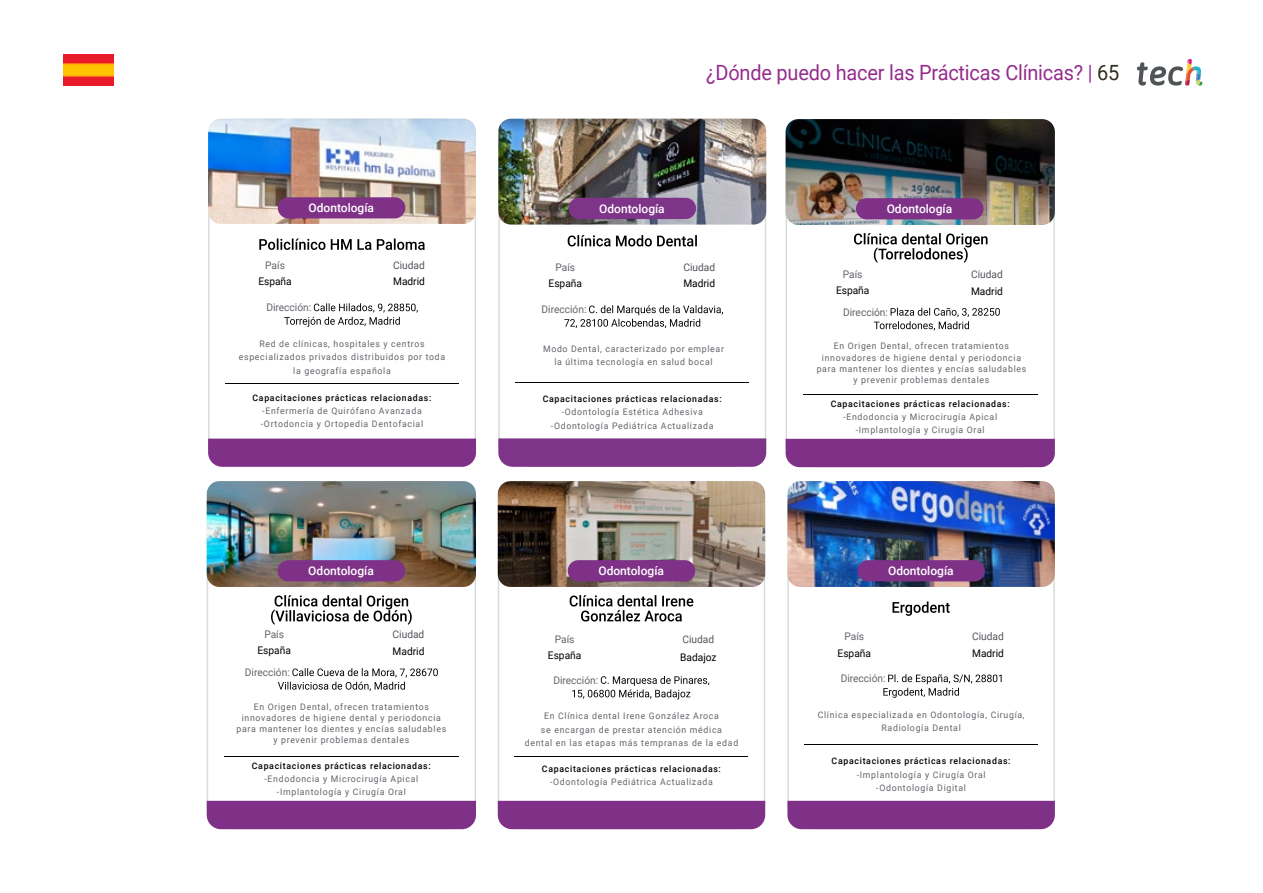
<style>
.page{position:relative;width:1263px;height:893px;background:#fff}
.page>*{position:absolute;margin:0;border:0;box-sizing:border-box;transform-origin:0 0}
.t1{font:21px "Roboto";letter-spacing:-.01em;color:#952c8d;scale:.95 1}
.t2{font:500 12px "Roboto";color:#fff}
.t3{font:10.5px "Roboto";color:#61646a}
.t4{font:10.5px "Roboto";color:#000}
.t5{font:10.5px "Roboto";color:#52555b}
.t6{font:9px/13.5px "Roboto";letter-spacing:.08em;color:#61646a;text-align:center}
.t7{font:500 9px "Roboto";letter-spacing:.08em;color:#000}
.s1{color:#312e20}
</style>
<div class="page">
<img style="left:64px;top:55px;width:49px;height:30px">
<svg style="left:208px;top:118px;width:268px;height:321px"></svg>
<img style="left:208px;top:119px;width:268px;height:105px">
<div style="left:278px;top:197px;width:127px;height:21px;background:#7e3187;border-radius:11px"></div>
<div style="left:208px;top:439px;width:268px;height:28px;background:#7e3187"></div>
<hr style="left:225px;top:383px;width:234px;height:1px;background:#000">
<svg style="left:259px;top:239px;width:166px;height:11px"></svg>
<svg style="left:284px;top:303px;width:134px;height:24px"></svg>
<svg style="left:498px;top:118px;width:269px;height:337px"></svg>
<img style="left:498px;top:119px;width:268px;height:106px">
<div style="left:568px;top:198px;width:128px;height:21px;background:#7e3488;border-radius:11px"></div>
<svg style="left:498px;top:438px;width:268px;height:29px;background:#813a8b"></svg>
<hr style="left:515px;top:382px;width:234px;height:1px;background:#000">
<svg style="left:568px;top:235px;width:129px;height:11px"></svg>
<svg style="left:564px;top:305px;width:159px;height:23px"></svg>
<svg style="left:206px;top:492px;width:270px;height:338px"></svg>
<img style="left:207px;top:481px;width:269px;height:106px">
<div style="left:278px;top:560px;width:127px;height:21px;background:#7e3187;border-radius:11px"></div>
<div style="left:207px;top:801px;width:269px;height:28px;background:#7e3187"></div>
<hr style="left:224px;top:756px;width:235px;height:1px;background:#000">
<svg style="left:271px;top:595px;width:141px;height:30px"></svg>
<svg style="left:278px;top:668px;width:160px;height:23px"></svg>
<svg style="left:785px;top:225px;width:270px;height:243px"></svg>
<img style="left:785px;top:119px;width:270px;height:106px">
<div style="left:856px;top:198px;width:127px;height:21px;background:#7e3187;border-radius:11px"></div>
<div style="left:785px;top:439px;width:270px;height:28px;background:#7e3187"></div>
<hr style="left:803px;top:394px;width:235px;height:1px;background:#000">
<svg style="left:854px;top:233px;width:133px;height:30px"></svg>
<svg style="left:874px;top:308px;width:126px;height:23px"></svg>
<svg style="left:1137px;top:59px;width:65px;height:27px"></svg>
<svg style="left:497px;top:492px;width:269px;height:338px"></svg>
<img style="left:498px;top:481px;width:267px;height:106px">
<div style="left:568px;top:560px;width:127px;height:21px;background:#7e3187;border-radius:11px"></div>
<div style="left:498px;top:801px;width:267px;height:28px;background:#7e3187"></div>
<hr style="left:515px;top:756px;width:233px;height:1px;background:#000">
<svg style="left:570px;top:595px;width:123px;height:26px"></svg>
<svg style="left:572px;top:676px;width:137px;height:23px"></svg>
<svg style="left:787px;top:587px;width:268px;height:243px"></svg>
<img style="left:787px;top:481px;width:268px;height:106px">
<div style="left:857px;top:560px;width:128px;height:21px;background:#7e3187;border-radius:11px"></div>
<div style="left:787px;top:801px;width:268px;height:28px;background:#7e3187"></div>
<hr style="left:804px;top:745px;width:234px;height:1px;background:#000">
<svg style="left:892px;top:601px;width:58px;height:15px"></svg>
<svg style="left:883px;top:674px;width:118px;height:24px"></svg>
<h1 class="t1" style="left:706px;top:57px;width:436px">¿Dónde puedo hacer las Prácticas Clínicas? | <span class="s1">65</span></h1>
<h2 class="t2" style="left:308px;top:200px;width:67px">Odontología</h2>
<h2 class="t2" style="left:599px;top:200px;width:67px">Odontología</h2>
<h2 class="t2" style="left:887px;top:201px;width:67px">Odontología</h2>
<p class="t3" style="left:265px;top:258px;width:21px">País</p>
<p class="t4" style="left:258px;top:274px;width:35px">España</p>
<p class="t5" style="left:393px;top:258px;width:33px">Ciudad</p>
<p class="t4" style="left:393px;top:274px;width:33px">Madrid</p>
<p class="t3" style="left:555px;top:260px;width:21px">País</p>
<p class="t4" style="left:549px;top:276px;width:35px">España</p>
<p class="t5" style="left:683px;top:260px;width:33px">Ciudad</p>
<p class="t4" style="left:683px;top:276px;width:33px">Madrid</p>
<p class="t3" style="left:843px;top:266px;width:21px">País</p>
<p class="t4" style="left:836px;top:283px;width:35px">España</p>
<p class="t5" style="left:971px;top:266px;width:33px">Ciudad</p>
<p class="t4" style="left:971px;top:284px;width:33px">Madrid</p>
<p class="t3" style="left:266px;top:300px;width:46px">Dirección:</p>
<p class="t6" style="left:239px;top:336px;width:208px">Red de clínicas, hospitales y centros especializados privados distribuidos por toda la geografía española</p>
<p class="t7" style="left:252px;top:391px;width:180px">Capacitaciones prácticas relacionadas:</p>
<p class="t6" style="left:261px;top:404px;width:164px;text-align:left">-Enfermería de Quirófano Avanzada -Ortodoncia y Ortopedia Dentofacial</p>
<p class="t3" style="left:542px;top:302px;width:46px">Dirección:</p>
<p class="t6" style="left:543px;top:342px;width:182px">Modo Dental, caracterizado por emplear la última tecnología en salud bocal</p>
<p class="t7" style="left:543px;top:393px;width:180px">Capacitaciones prácticas relacionadas:</p>
<p class="t6" style="left:551px;top:405px;width:164px">-Odontología Estética Adhesiva -Odontología Pediátrica Actualizada</p>
<p class="t3" style="left:843px;top:304px;width:46px">Dirección:</p>
<p class="t6" style="left:817px;top:340px;width:211px;line-height:11.2px">En Origen Dental, ofrecen tratamientos innovadores de higiene dental y periodoncia para mantener los dientes y encías saludables y prevenir problemas dentales</p>
<p class="t7" style="left:831px;top:397px;width:180px">Capacitaciones prácticas relacionadas:</p>
<p class="t6" style="left:843px;top:410px;width:155px">-Endodoncia y Microcirugía Apical -Implantología y Cirugía Oral</p>
<h2 class="t2" style="left:308px;top:563px;width:67px">Odontología</h2>
<h2 class="t2" style="left:598px;top:563px;width:67px">Odontología</h2>
<h2 class="t2" style="left:888px;top:563px;width:67px">Odontología</h2>
<p class="t3" style="left:264px;top:626px;width:21px">País</p>
<p class="t4" style="left:257px;top:643px;width:35px">España</p>
<p class="t5" style="left:393px;top:626px;width:33px">Ciudad</p>
<p class="t4" style="left:393px;top:644px;width:33px">Madrid</p>
<p class="t3" style="left:555px;top:632px;width:21px">País</p>
<p class="t4" style="left:548px;top:648px;width:35px">España</p>
<p class="t5" style="left:682px;top:632px;width:33px">Ciudad</p>
<p class="t4" style="left:680px;top:650px;width:38px">Badajoz</p>
<p class="t3" style="left:844px;top:629px;width:21px">País</p>
<p class="t4" style="left:837px;top:646px;width:35px">España</p>
<p class="t5" style="left:972px;top:629px;width:33px">Ciudad</p>
<p class="t4" style="left:972px;top:646px;width:33px">Madrid</p>
<p class="t3" style="left:245px;top:665px;width:46px">Dirección:</p>
<p class="t6" style="left:237px;top:700px;width:211px;line-height:11.2px">En Origen Dental, ofrecen tratamientos innovadores de higiene dental y periodoncia para mantener los dientes y encías saludables y prevenir problemas dentales</p>
<p class="t7" style="left:252px;top:759px;width:180px">Capacitaciones prácticas relacionadas:</p>
<p class="t6" style="left:264px;top:772px;width:155px">-Endodoncia y Microcirugía Apical -Implantología y Cirugía Oral</p>
<p class="t3" style="left:553px;top:673px;width:46px">Dirección:</p>
<p class="t6" style="left:525px;top:709px;width:215px">En Clínica dental Irene González Aroca<br>se encargan de prestar atención médica<br>dental en las etapas más tempranas de la edad</p>
<p class="t7" style="left:542px;top:762px;width:180px">Capacitaciones prácticas relacionadas:</p>
<p class="t6" style="left:550px;top:775px;width:164px">-Odontología Pediátrica Actualizada</p>
<p class="t3" style="left:841px;top:671px;width:46px">Dirección:</p>
<p class="t6" style="left:818px;top:708px;width:208px">Clínica especializada en Odontología, Cirugía,<br>Radiología Dental</p>
<p class="t7" style="left:832px;top:755px;width:180px">Capacitaciones prácticas relacionadas:</p>
<p class="t6" style="left:857px;top:767px;width:130px">-Implantología y Cirugía Oral -Odontología Digital</p>
</div>
